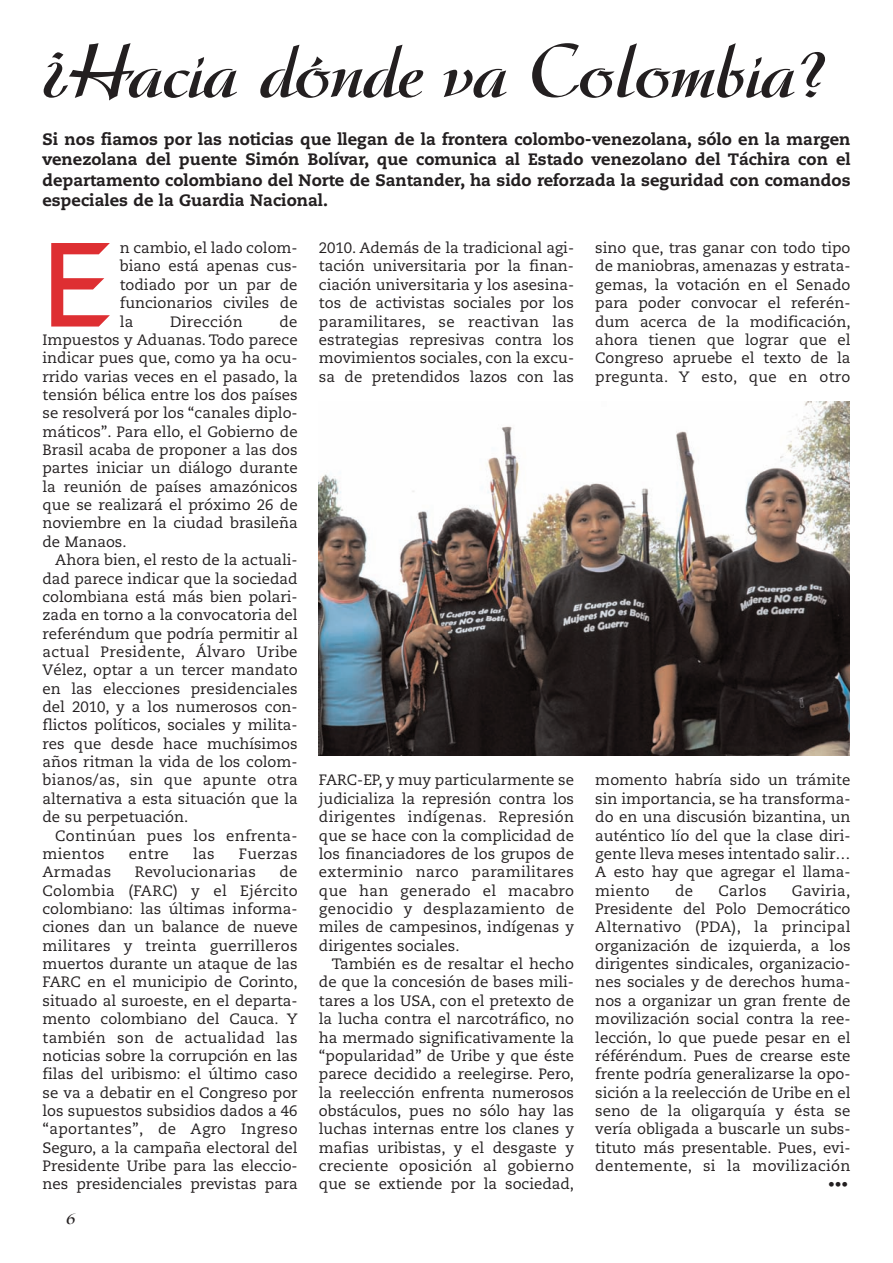
<style>
.page{position:relative;width:893px;height:1263px;background:#fff}
.page>*{position:absolute;margin:0;border:0;box-sizing:border-box;transform-origin:0 0}
.t1{font:117.9px "Russell Square";color:#de2f32}
.t2{font:500 75px "Arkona";color:#231f20}
.t3{font:800 16.5px/20.2px "Caecilia";color:#231f20;text-align:justify}
.t4{font:15px/18.3px "Caecilia";color:#231f20;text-align:justify}
.t5{font:15px/18.3px "Caecilia";letter-spacing:.02em;color:#231f20}
.t6{font:500 15px "Arkona";color:#231f20}
.t7{font:800 13.5px "Caecilia";color:#231f20}
</style>
<div class="page">
<img style="left:319px;top:402px;width:531px;height:354px">
<h2 class="t2" style="left:43px;top:43px;width:781px">¿Hacia dónde va Colombia?</h2>
<p class="t3" style="left:43px;top:131px;width:810px">Si nos fiamos por las noticias que llegan de la frontera colombo-venezolana, sólo en la margen venezolana del puente Simón Bolívar, que comunica al Estado venezolano del Táchira con el departamento colombiano del Norte de Santander, ha sido reforzada la seguridad con comandos especiales de la Guardia Nacional.</p>
<h1 class="t1" style="left:43px;top:243px;width:71px">E</h1>
<p class="t4" style="left:120px;top:240px;width:179px">n cambio, el lado colom&shy;biano está apenas cus&shy;todiado por un par de funcionarios civiles de la</p>
<p class="t5" style="left:170px;top:313px;width:74px">Dirección</p>
<p class="t4" style="left:43px;top:313px;width:257px;text-indent:237px">de Impuestos y Aduanas. Todo parece indicar pues que, como ya ha ocu&shy;rrido varias veces en el pasado, la tensión bélica entre los dos países se resolverá por los “canales diplo&shy;máticos”. Para ello, el Gobierno de Brasil acaba de proponer a las dos partes iniciar un diálogo durante la reunión de países amazónicos que se realizará el próximo 26 de noviembre en la ciudad brasileña de Manaos.</p>
<p class="t4" style="left:43px;top:552px;width:257px;text-indent:13px">Ahora bien, el resto de la actuali&shy;dad parece indicar que la sociedad colombiana está más bien polari&shy;zada en torno a la convocatoria del referéndum que podría permitir al actual Presidente, Álvaro Uribe Vélez, optar a un tercer mandato en las elecciones presidenciales del 2010, y a los numerosos con&shy;flictos políticos, sociales y milita&shy;res que desde hace muchísimos años ritman la vida de los colom&shy;bianos/as, sin que apunte otra alternativa a esta situación que la de su perpetuación.</p>
<p class="t5" style="left:43px;top:827px;width:257px;text-indent:13px">Continúan pues los enfrenta&shy;mientos</p>
<p class="t4" style="left:129px;top:846px;width:42px">entre</p>
<p class="t4" style="left:193px;top:846px;width:23px">las</p>
<p class="t5" style="left:239px;top:846px;width:60px">Fuerzas</p>
<p class="t5" style="left:43px;top:864px;width:70px">Armadas</p>
<p class="t5" style="left:135px;top:864px;width:123px">Revolucionarias</p>
<p class="t4" style="left:43px;top:864px;width:257px;text-indent:237px">de Colombia (FARC) y el Ejército colombiano: las últimas informa&shy;ciones dan un balance de nueve militares y treinta guerrilleros muertos durante un ataque de las FARC en el municipio de Corinto, situado al suroeste, en el departa&shy;mento colombiano del Cauca. Y también son de actualidad las noticias sobre la corrupción en las filas del uribismo: el último caso se va a debatir en el Congreso por los supuestos subsidios dados a 46 “aportantes”, de Agro Ingreso Seguro, a la campaña electoral del Presidente Uribe para las eleccio&shy;nes presidenciales previstas para</p>
<p class="t6" style="left:66px;top:1213px;width:10px">6</p>
<p class="t4" style="left:319px;top:240px;width:257px">2010. Además de la tradicional agi&shy;tación universitaria por la finan&shy;ciación universitaria y los asesina&shy;tos de activistas sociales por los paramilitares, se reactivan las estrategias represivas contra los movimientos sociales, con la excu&shy;sa de pretendidos lazos con las</p>
<p class="t4" style="left:319px;top:772px;width:257px">FARC-EP, y muy particularmente se judicializa la represión contra los dirigentes indígenas. Represión que se hace con la complicidad de los financiadores de los grupos de exterminio narco paramilitares que han generado el macabro genocidio y desplazamiento de miles de campesinos, indígenas y dirigentes sociales.</p>
<p class="t4" style="left:319px;top:956px;width:257px;text-indent:13px">También es de resaltar el hecho de que la concesión de bases mili&shy;tares a los USA, con el pretexto de la lucha contra el narcotráfico, no ha mermado significativamente la “popularidad” de Uribe y que éste parece decidido a reelegirse. Pero, la reelección enfrenta numerosos obstáculos, pues no sólo hay las luchas internas entre los clanes y mafias uribistas, y el desgaste y creciente oposición al gobierno que se extiende por la sociedad,</p>
<p class="t4" style="left:595px;top:240px;width:257px">sino que, tras ganar con todo tipo de maniobras, amenazas y estrata&shy;gemas, la votación en el Senado para poder convocar el referén&shy;dum acerca de la modificación, ahora tienen que lograr que el Congreso apruebe el texto de la pregunta. Y esto, que en otro</p>
<p class="t4" style="left:595px;top:772px;width:257px">momento habría sido un trámite sin importancia, se ha transforma&shy;do en una discusión bizantina, un auténtico lío del que la clase diri&shy;gente lleva meses intentado salir… A esto hay que agregar el llama&shy;miento</p>
<p class="t4" style="left:595px;top:882px;width:257px;text-indent:197px">Gaviria, Presidente del Polo Democrático Alternativo (PDA), la principal organización de izquierda, a los dirigentes sindicales, organizacio&shy;nes sociales y de derechos huma&shy;nos a organizar un gran frente de movilización social contra la ree&shy;lección, lo que puede pesar en el référéndum. Pues de crearse este frente podría generalizarse la opo&shy;sición a la reelección de Uribe en el seno de la oligarquía y ésta se vería obligada a buscarle un subs&shy;tituto más presentable. Pues, evi&shy;dentemente, si la movilización</p>
<p class="t7" style="left:828px;top:1179px;width:22px">•••</p>
<p class="t4" style="left:675px;top:882px;width:20px">de</p>
<p class="t4" style="left:718px;top:882px;width:50px">Carlos</p>
</div>
